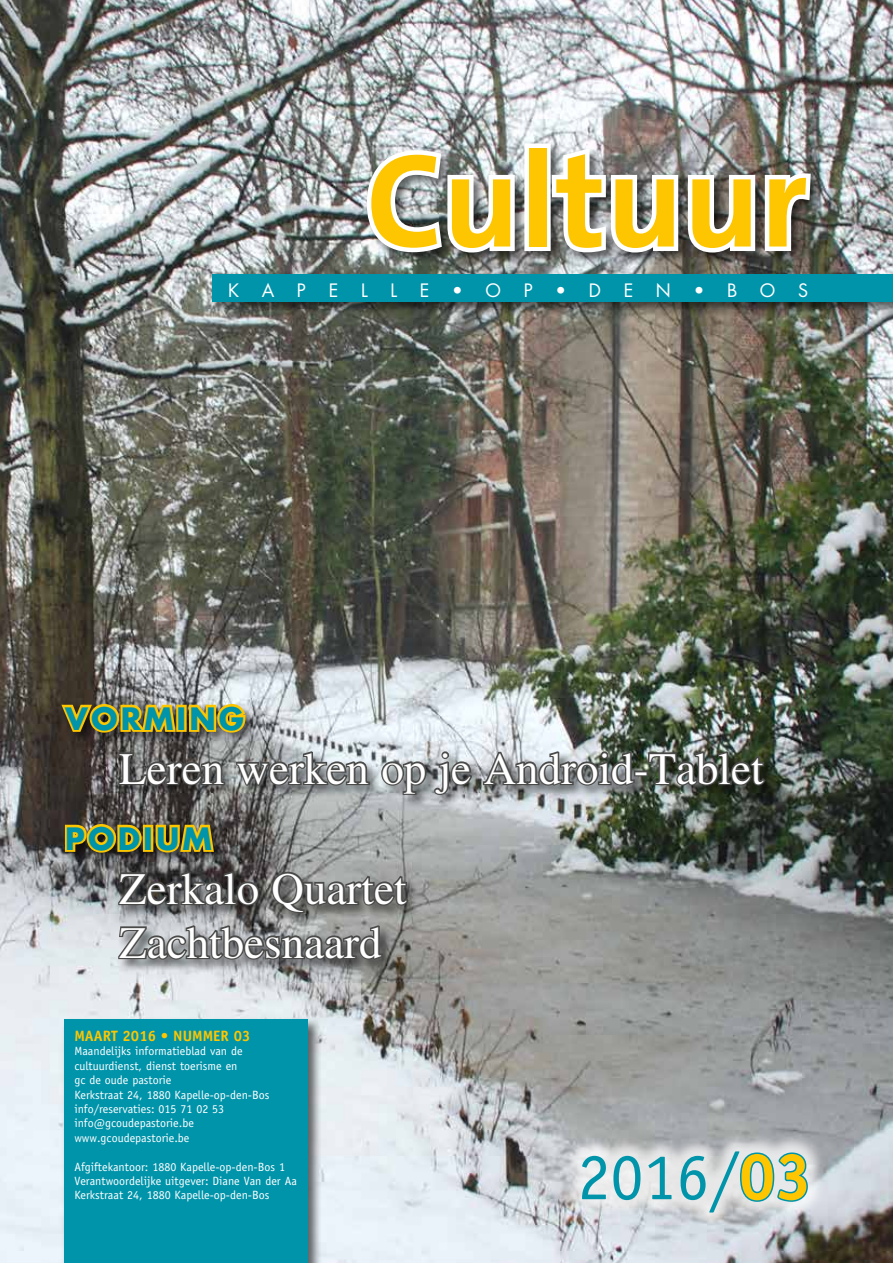
<style>
.page{position:relative;width:893px;height:1263px;background:#fff}
.page>*{position:absolute;margin:0;border:0;box-sizing:border-box;transform-origin:0 0}
.t1{font:700 135px "The Sans";color:#fdc600}
.t2{font:66px "Officina Sans Std";color:#0094aa}
.t3{font:45px/54px "Times LT Std";color:#fff}
.t4{font:700 30px "Futura Std";letter-spacing:.1em;color:#0094aa}
.t5{font:18px "Futura Std";color:#fff}
.t6{font:700 15px "Officina Sans Std";color:#fdc600}
.t7{font:12px/14.4px "Officina Sans Std";color:#fff}
.s1{font-weight:700;color:#fdc600}
</style>
<div class="page">
<img style="left:0;top:0;width:893px;height:1263px">
<div style="left:62px;top:1017px;width:260px;height:246px;background:#000;opacity:.6"></div>
<div style="left:64px;top:1019px;width:244px;height:244px;background:#0094aa"></div>
<div style="left:365px;top:141px;width:459px;height:125px;background:#000;opacity:.6"></div>
<svg style="left:362px;top:146px;width:157px;height:111px"></svg>
<div style="left:524px;top:143px;width:27px;height:108px;border:9px solid #fff"></div>
<svg style="left:547px;top:142px;width:269px;height:115px"></svg>
<div style="left:210px;top:272px;width:683px;height:44px;background:#000;opacity:.6"></div>
<div style="left:213px;top:275px;width:680px;height:27px;background:#0094aa"></div>
<div style="left:562px;top:1131px;width:266px;height:102px;background:#fff;opacity:.75"></div>
<svg style="left:738px;top:1151px;width:71px;height:52px;background:#9dccd4"></svg>
<div style="left:60px;top:702px;width:718px;height:271px;background:#000;opacity:.6"></div>
<svg style="left:58px;top:645px;width:120px;height:90px;background:#8d8158"></svg>
<div style="left:176px;top:705px;width:11px;height:27px;border:4px solid #fdc600"></div>
<svg style="left:187px;top:702px;width:62px;height:33px;background:#c4a636"></svg>
<svg style="left:235px;top:750px;width:136px;height:38px;background:#7b7e7f"></svg>
<svg style="left:380px;top:750px;width:94px;height:46px;background:#8e9193"></svg>
<svg style="left:481px;top:749px;width:155px;height:38px;background:#7d8081"></svg>
<div style="left:634px;top:770px;width:14px;height:6px;border:3px solid #4a4a49"></div>
<svg style="left:646px;top:750px;width:121px;height:37px;background:#494e46"></svg>
<svg style="left:63px;top:751px;width:164px;height:105px;background:#6c603d"></svg>
<svg style="left:117px;top:870px;width:144px;height:37px;background:#484848"></svg>
<svg style="left:270px;top:870px;width:140px;height:45px;background:#6d6e6d"></svg>
<svg style="left:117px;top:923px;width:267px;height:38px;background:#767777"></svg>
<h1 class="t1" style="left:366px;top:88px;width:443px">Cultuur</h1>
<h3 class="t5" style="left:228px;top:279px;width:12px">K</h3>
<h3 class="t5" style="left:262px;top:279px;width:14px">A</h3>
<h3 class="t5" style="left:297px;top:279px;width:11px">P</h3>
<h3 class="t5" style="left:329px;top:279px;width:11px">E</h3>
<h3 class="t5" style="left:361px;top:279px;width:8px">L</h3>
<h3 class="t5" style="left:390px;top:279px;width:8px">L</h3>
<h3 class="t5" style="left:420px;top:279px;width:11px">E</h3>
<h3 class="t5" style="left:452px;top:279px;width:50px">• O</h3>
<h3 class="t5" style="left:524px;top:279px;width:11px">P</h3>
<h3 class="t5" style="left:555px;top:279px;width:47px">• D</h3>
<h3 class="t5" style="left:624px;top:279px;width:11px">E</h3>
<h3 class="t5" style="left:656px;top:279px;width:17px">N</h3>
<h3 class="t5" style="left:694px;top:279px;width:45px">• B</h3>
<h3 class="t5" style="left:760px;top:279px;width:17px">O</h3>
<h3 class="t5" style="left:798px;top:279px;width:12px">S</h3>
<h3 class="t4" style="left:65px;top:698px;width:180px">VORMING</h3>
<h3 class="t3" style="left:119px;top:741px;width:646px">Leren werken op je Android-Tablet</h3>
<h3 class="t4" style="left:65px;top:818px;width:148px">PODIUM</h3>
<h3 class="t3" style="left:119px;top:861px;width:289px">Zerkalo Quartet<br>Zachtbesnaard</h3>
<p class="t6" style="left:74px;top:1026px;width:178px">MAART 2016 • NUMMER 03</p>
<p class="t7" style="left:74px;top:1044px;width:197px">Maandelijks informatieblad van de cultuurdienst, dienst toerisme en<br>gc de oude pastorie<br>Kerkstraat 24, 1880 Kapelle-op-den-Bos info/reservaties: 015 71 02 53 info@gcoudepastorie.be www.gcoudepastorie.be</p>
<p class="t7" style="left:74px;top:1159px;width:224px">Afgiftekantoor: 1880 Kapelle-op-den-Bos 1<br>Verantwoordelijke uitgever: Diane Van der Aa<br>Kerkstraat 24, 1880 Kapelle-op-den-Bos</p>
<h2 class="t2" style="left:577px;top:1138px;width:236px">2016/<span class="s1">03</span></h2>
</div>
